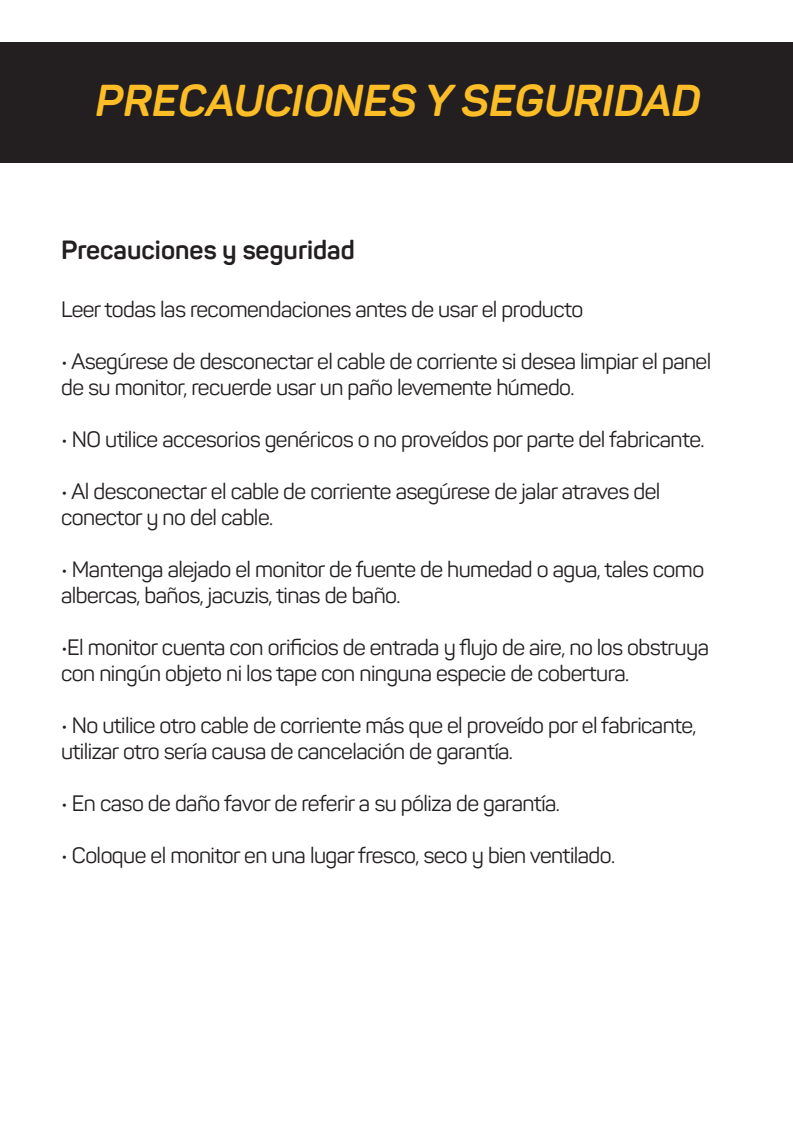
<style>
.page{position:relative;width:793px;height:1134px;background:#fff}
.page>*{position:absolute;margin:0;border:0;box-sizing:border-box;transform-origin:0 0}
.t1{font:italic 700 44px "Panton";color:#fcbd27}
.t2{font:700 26px "Panton";color:#231f20}
.t3{font:22px/26px "Panton";letter-spacing:-.025em;color:#231f20}
</style>
<div class="page">
<div style="left:0;top:43px;width:792px;height:120px;background:#231f20"></div>
<h1 class="t1" style="left:96px;top:73px;width:606px">PRECAUCIONES Y SEGURIDAD</h1>
<p class="t2" style="left:61px;top:234px;width:295px">Precauciones y seguridad</p>
<p class="t3" style="left:61px;top:296px;width:523px">Leer todas las recomendaciones antes de usar el producto</p>
<p class="t3" style="left:61px;top:348px;width:651px">• Asegúrese de desconectar el cable de corriente si desea limpiar el panel de su monitor, recuerde usar un paño levemente húmedo.</p>
<p class="t3" style="left:61px;top:426px;width:644px">• NO utilice accesorios genéricos o no proveídos por parte del fabricante.</p>
<p class="t3" style="left:61px;top:478px;width:600px">• Al desconectar el cable de corriente asegúrese de jalar atraves del conector y no del cable.</p>
<p class="t3" style="left:61px;top:556px;width:644px">• Mantenga alejado el monitor de fuente de humedad o agua, tales como albercas, baños, jacuzis, tinas de baño.</p>
<p class="t3" style="left:61px;top:634px;width:649px">•El monitor cuenta con orificios de entrada y flujo de aire, no los obstruya con ningún objeto ni los tape con ninguna especie de cobertura.</p>
<p class="t3" style="left:61px;top:712px;width:636px">• No utilice otro cable de corriente más que el proveído por el fabricante, utilizar otro sería causa de cancelación de garantía.</p>
<p class="t3" style="left:61px;top:790px;width:500px">• En caso de daño favor de referir a su póliza de garantía.</p>
<p class="t3" style="left:61px;top:842px;width:555px">• Coloque el monitor en una lugar fresco, seco y bien ventilado.</p>
</div>
